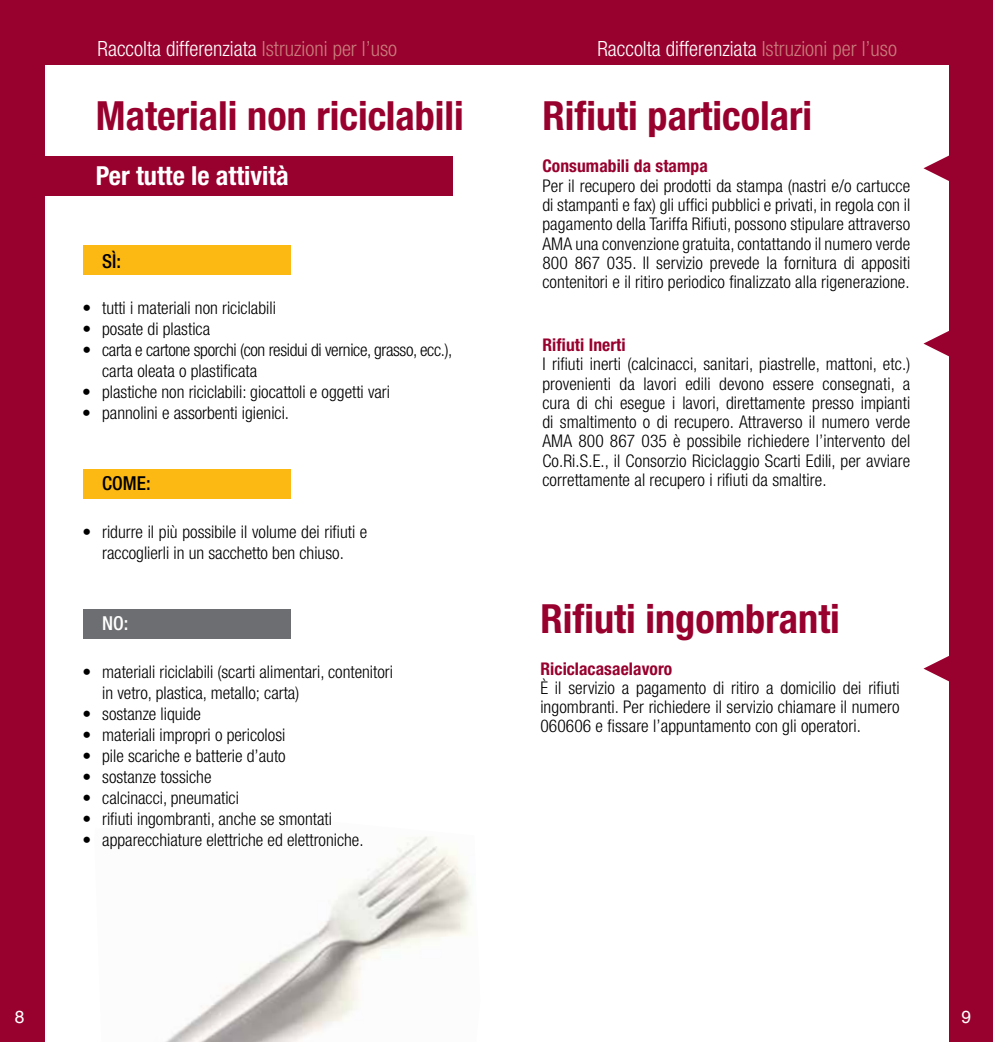
<style>
.page{position:relative;width:993px;height:1042px;background:#fff}
.page>*{position:absolute;margin:0;border:0;box-sizing:border-box;transform-origin:0 0}
.t1{font:700 condensed 40.25px "Helvetica Neue";color:#98002e}
.t2{font:700 condensed 26.25px "Helvetica Neue";color:#fff}
.t3{font:300 condensed 21px "Helvetica Neue";color:#fff}
.t4{font:500 condensed 19.25px "Helvetica Neue";color:#000}
.t5{font:500 condensed 19.25px "Helvetica Neue";color:#fff}
.t6{font:300 condensed 17.5px/19.2px "Helvetica Neue";color:#000;text-align:justify}
.t7{font:300 condensed 17.5px/21px "Helvetica Neue";letter-spacing:-.02em;color:#000}
.t8{font:700 condensed 17.5px "Helvetica Neue";letter-spacing:.005em;color:#98002e}
.t9{font:17.5px "Helvetica";color:#fff}
.s1{color:#c87c7b}
</style>
<div class="page">
<div style="left:0;top:0;width:992px;height:64px;background:#98002e"></div>
<img style="left:165px;top:836px;width:307px;height:206px">
<div style="left:0;top:0;width:45px;height:1042px;background:#98002e"></div>
<div style="left:949px;top:0;width:43px;height:1042px;background:#98002e"></div>
<div style="left:21px;top:156px;width:432px;height:40px;background:#98002e"></div>
<svg style="left:923px;top:656px;width:26px;height:26px"></svg>
<svg style="left:923px;top:331px;width:26px;height:26px"></svg>
<svg style="left:923px;top:155px;width:26px;height:26px"></svg>
<div style="left:83px;top:245px;width:208px;height:30px;background:#fdb913"></div>
<div style="left:83px;top:469px;width:208px;height:30px;background:#fdb913"></div>
<div style="left:83px;top:609px;width:208px;height:29px;background:#6d6e71"></div>
<p class="t3" style="left:98px;top:37px;width:301px">Raccolta differenziata <span class="s1">Istruzioni per l’uso</span></p>
<p class="t3" style="left:597px;top:37px;width:301px">Raccolta differenziata <span class="s1">Istruzioni per l’uso</span></p>
<h1 class="t1" style="left:96px;top:92px;width:369px">Materiali non riciclabili</h1>
<h2 class="t2" style="left:96px;top:159px;width:194px">Per tutte le attività</h2>
<p class="t4" style="left:102px;top:249px;width:20px">SÌ:</p>
<p class="t6" style="left:82px;top:298px;width:195px">• tutti i materiali non riciclabili</p>
<p class="t6" style="left:82px;top:319px;width:129px">• posate di plastica</p>
<p class="t7" style="left:102px;top:339px;width:351px;text-indent:-20px">• carta e cartone sporchi (con residui di vernice, grasso, ecc.), carta oleata o plastificata</p>
<p class="t6" style="left:82px;top:382px;width:309px">• plastiche non riciclabili: giocattoli e oggetti vari</p>
<p class="t6" style="left:82px;top:403px;width:208px">• pannolini e assorbenti igienici.</p>
<p class="t4" style="left:102px;top:472px;width:50px">COME:</p>
<p class="t6" style="left:82px;top:521px;width:286px;line-height:21px;text-align:center">• ridurre il più possibile il volume dei rifiuti e raccoglierli in un sacchetto ben chiuso.</p>
<p class="t5" style="left:102px;top:611px;width:28px">NO:</p>
<p class="t6" style="left:102px;top:661px;width:292px;line-height:21px;text-indent:-20px">• materiali riciclabili (scarti alimentari, contenitori in vetro, plastica, metallo; carta)</p>
<p class="t6" style="left:82px;top:704px;width:120px">• sostanze liquide</p>
<p class="t6" style="left:82px;top:725px;width:204px">• materiali impropri o pericolosi</p>
<p class="t6" style="left:82px;top:746px;width:205px">• pile scariche e batterie d’auto</p>
<p class="t6" style="left:82px;top:767px;width:131px">• sostanze tossiche</p>
<p class="t6" style="left:82px;top:788px;width:158px">• calcinacci, pneumatici</p>
<p class="t6" style="left:82px;top:809px;width:251px">• rifiuti ingombranti, anche se smontati</p>
<p class="t6" style="left:82px;top:830px;width:282px">• apparecchiature elettriche ed elettroniche.</p>
<h1 class="t1" style="left:542px;top:92px;width:271px">Rifiuti particolari</h1>
<p class="t8" style="left:542px;top:156px;width:167px">Consumabili da stampa</p>
<p class="t6" style="left:542px;top:176px;width:369px">Per il recupero dei prodotti da stampa (nastri e/o cartucce di stampanti e fax) gli uffici pubblici e privati, in regola con il pagamento della Tariffa Rifiuti, possono stipulare attraverso AMA una convenzione gratuita, contattando il numero verde 800 867 035. Il servizio prevede la fornitura di appositi contenitori e il ritiro periodico finalizzato alla rigenerazione.</p>
<p class="t8" style="left:542px;top:334px;width:85px">Rifiuti Inerti</p>
<p class="t6" style="left:542px;top:354px;width:369px">I rifiuti inerti (calcinacci, sanitari, piastrelle, mattoni, etc.) provenienti da lavori edili devono essere consegnati, a cura di chi esegue i lavori, direttamente presso impianti di smaltimento o di recupero. Attraverso il numero verde AMA 800 867 035 è possibile richiedere l’intervento del Co.Ri.S.E., il Consorzio Riciclaggio Scarti Edili, per avviare correttamente al recupero i rifiuti da smaltire.</p>
<h1 class="t1" style="left:540px;top:594px;width:301px">Rifiuti ingombranti</h1>
<p class="t8" style="left:540px;top:658px;width:133px">Riciclacasaelavoro</p>
<p class="t6" style="left:540px;top:678px;width:360px">È il servizio a pagamento di ritiro a domicilio dei rifiuti ingombranti. Per richiedere il servizio chiamare il numero 060606 e fissare l’appuntamento con gli operatori.</p>
<p class="t9" style="left:15px;top:1003px;width:11px">8</p>
<p class="t9" style="left:961px;top:1003px;width:11px">9</p>
</div>
